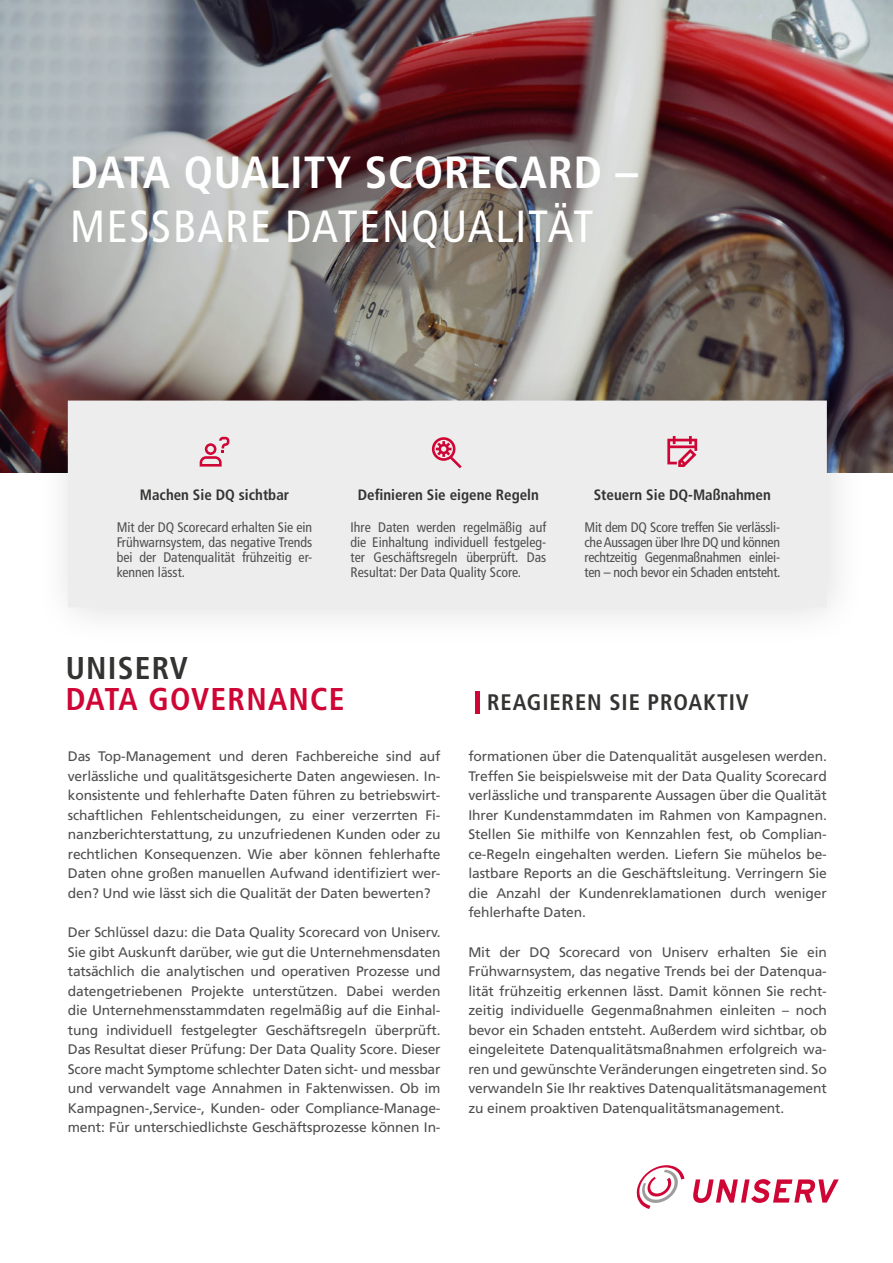
<style>
.page{position:relative;width:893px;height:1263px;background:#fff}
.page>*{position:absolute;margin:0;border:0;box-sizing:border-box;transform-origin:0 0}
.t1{font:700 condensed 45px "Frutiger LT Com";letter-spacing:.02em;color:#fff}
.t2{font:condensed 45px "Frutiger LT Com";letter-spacing:.04em;color:#fff}
.t3{font:700 condensed 31.5px "Frutiger LT Com";letter-spacing:.04em;color:#cf0535}
.t4{font:700 condensed 31.5px "Frutiger LT Com";letter-spacing:.04em;color:#333332}
.t5{font:700 condensed 22.5px "Frutiger LT Com";letter-spacing:.04em;color:#333332}
.t6{font:700 condensed 15px "Frutiger LT Com";color:#333332}
.t7{font:13.8px/19.5px "Frutiger LT Com";letter-spacing:-.01em;color:#504f4f;text-align:justify}
.t8{font:condensed 13.8px/15px "Frutiger LT Com";color:#504f4f;text-align:justify}
</style>
<div class="page">
<svg style="left:693px;top:1179px;width:146px;height:24px"></svg>
<svg style="left:637px;top:1165px;width:47px;height:44px"></svg>
<hr style="left:475px;top:691px;width:4px;height:23px;background:#cf0535">
<img style="left:0;top:0;width:893px;height:472px">
<div style="left:33px;top:365px;width:835px;height:283px;background:#000;opacity:.13"></div>
<div style="left:68px;top:401px;width:759px;height:206px;background:#ededed"></div>
<svg style="left:200px;top:437px;width:29px;height:30px"></svg>
<svg style="left:432px;top:437px;width:30px;height:31px"></svg>
<svg style="left:667px;top:436px;width:30px;height:31px"></svg>
<h1 class="t1" style="left:70px;top:145px;width:570px">DATA QUALITY SCORECARD –</h1>
<h1 class="t2" style="left:70px;top:200px;width:525px">MESSBARE DATENQUALITÄT</h1>
<p class="t6" style="left:140px;top:486px;width:151px">Machen Sie DQ sichtbar</p>
<p class="t8" style="left:117px;top:519px;width:197px">Mit der DQ Scorecard erhalten Sie ein Frühwarnsystem, das negative Trends bei der Datenqualität frühzeitig er&shy;kennen lässt.</p>
<p class="t6" style="left:358px;top:486px;width:183px">Definieren Sie eigene Regeln</p>
<p class="t8" style="left:351px;top:519px;width:197px">Ihre Daten werden regelmäßig auf die Einhaltung individuell festgeleg&shy;ter Geschäftsregeln überprüft. Das Resultat: Der Data Quality Score.</p>
<p class="t6" style="left:594px;top:486px;width:179px">Steuern Sie DQ-Maßnahmen</p>
<p class="t8" style="left:584px;top:519px;width:198px">Mit dem DQ Score treffen Sie verlässli&shy;che Aussagen über Ihre DQ und können rechtzeitig Gegenmaßnahmen einlei&shy;ten – noch bevor ein Schaden entsteht.</p>
<h2 class="t4" style="left:66px;top:649px;width:124px">UNISERV</h2>
<h2 class="t3" style="left:66px;top:680px;width:280px">DATA GOVERNANCE</h2>
<p class="t7" style="left:68px;top:747px;width:374px">Das Top-Management und deren Fachbereiche sind auf verlässliche und qualitätsgesicherte Daten angewiesen. In&shy;konsistente und fehlerhafte Daten führen zu betriebswirt&shy;schaftlichen Fehlentscheidungen, zu einer verzerrten Fi&shy;nanzberichterstattung, zu unzufriedenen Kunden oder zu rechtlichen Konsequenzen. Wie aber können fehlerhafte Daten ohne großen manuellen Aufwand identifiziert wer&shy;den? Und wie lässt sich die Qualität der Daten bewerten?</p>
<p class="t7" style="left:68px;top:922px;width:374px">Der Schlüssel dazu: die Data Quality Scorecard von Uniserv.<br>Sie gibt Auskunft darüber, wie gut die Unternehmensdaten tatsächlich die analytischen und operativen Prozesse und datengetriebenen Projekte unterstützen. Dabei werden die Unternehmensstammdaten regelmäßig auf die Einhal&shy;tung individuell festgelegter Geschäftsregeln überprüft.<br>Das Resultat dieser Prüfung: Der Data Quality Score. Dieser Score macht Symptome schlechter Daten sicht- und messbar und verwandelt vage Annahmen in Faktenwissen. Ob im Kampagnen-,Service-, Kunden- oder Compliance-Manage&shy;ment: Für unterschiedlichste Geschäftsprozesse können In-</p>
<h3 class="t5" style="left:487px;top:688px;width:263px">REAGIEREN SIE PROAKTIV</h3>
<p class="t7" style="left:468px;top:747px;width:360px">formationen über die Datenqualität ausgelesen werden.<br>Treffen Sie beispielsweise mit der Data Quality Scorecard verlässliche und transparente Aussagen über die Qualität Ihrer Kundenstammdaten im Rahmen von Kampagnen.<br>Stellen Sie mithilfe von Kennzahlen fest, ob Complian&shy;ce-Regeln eingehalten werden. Liefern Sie mühelos be&shy;lastbare Reports an die Geschäftsleitung. Verringern Sie die Anzahl der Kundenreklamationen durch weniger fehlerhafte Daten.</p>
<p class="t7" style="left:468px;top:942px;width:360px">Mit der DQ Scorecard von Uniserv erhalten Sie ein Frühwarnsystem, das negative Trends bei der Datenqua&shy;lität frühzeitig erkennen lässt. Damit können Sie recht&shy;zeitig individuelle Gegenmaßnahmen einleiten – noch bevor ein Schaden entsteht. Außerdem wird sichtbar, ob eingeleitete Datenqualitätsmaßnahmen erfolgreich wa&shy;ren und gewünschte Veränderungen eingetreten sind. So verwandeln Sie Ihr reaktives Datenqualitätsmanagement zu einem proaktiven Datenqualitätsmanagement.</p>
</div>
